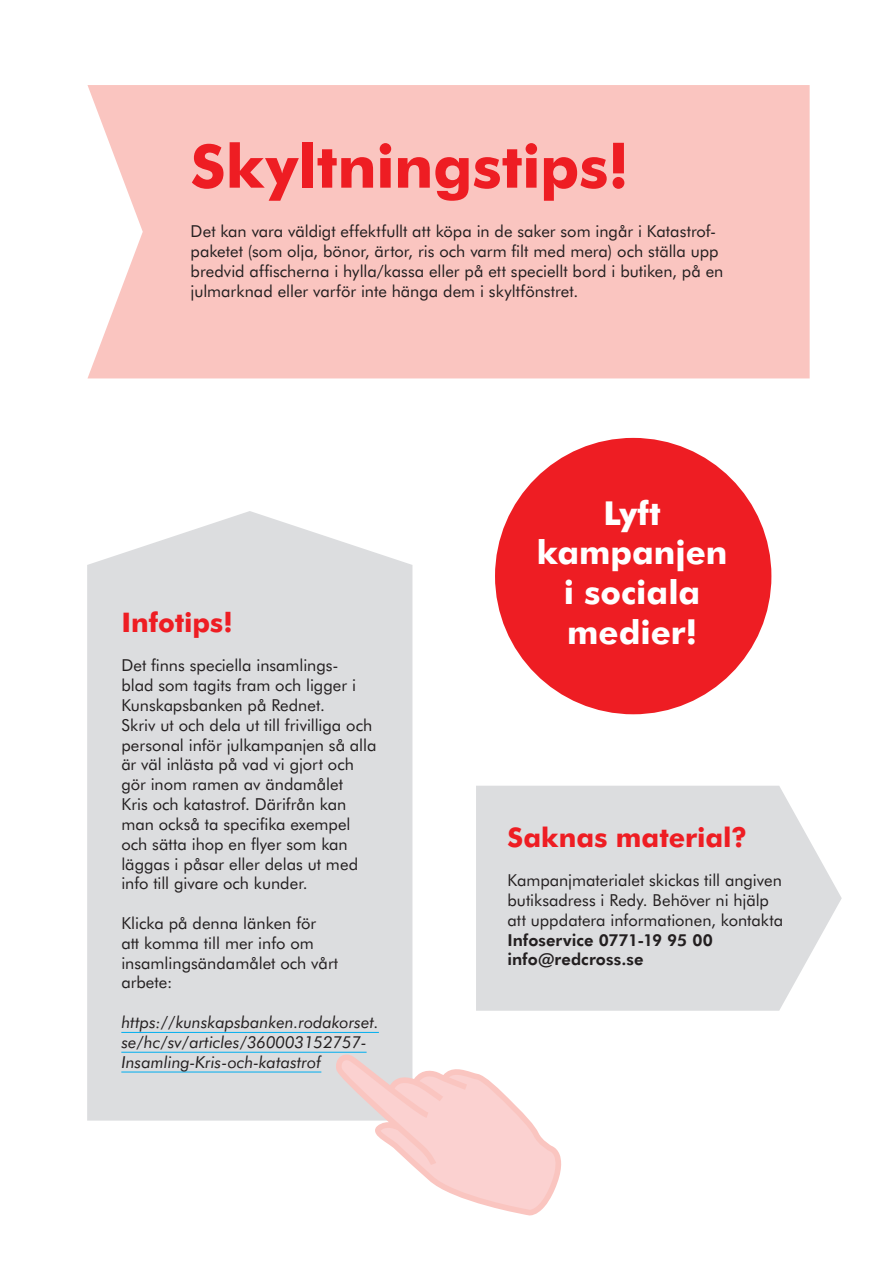
<style>
.page{position:relative;width:893px;height:1263px;background:#fff}
.page>*{position:absolute;margin:0;border:0;box-sizing:border-box;transform-origin:0 0}
.t1{font:700 60px "Futura BT";letter-spacing:-.005em;color:#ee1d23}
.t2{font:700 33px/39.6px "Futura BT";color:#fff;text-align:center}
.Rubrik_1{font:700 27px "Futura BT";color:#ee1d23}
.Texten_1{font:16.5px/19.8px "Futura BT";color:#231f20}
.Texten_1-2{font:italic 16.5px/19.8px "Futura BT";color:#231f20}
.Texten_1-3{font:800 16.5px "Futura BT";letter-spacing:.005em;color:#231f20}
.s1{font-weight:800}
</style>
<div class="page">
<div style="left:87px;top:85px;width:723px;height:293px;background:#fac5c0"></div>
<div style="left:87px;top:511px;width:325px;height:609px;background:#dcdddf"></div>
<hr style="left:121px;top:1032px;width:258px;height:1px;background:#00aeef">
<hr style="left:121px;top:1052px;width:246px;height:1px;background:#00aeef">
<hr style="left:121px;top:1072px;width:200px;height:1px;background:#00aeef">
<svg style="left:476px;top:786px;width:366px;height:225px;fill:#dcdddf"></svg>
<div style="left:495px;top:438px;width:276px;height:276px;background:#ee1d23;border-radius:50%"></div>
<svg style="left:335px;top:1054px;width:227px;height:162px"></svg>
<p class="t1" style="left:191px;top:130px;width:440px">Skyltningstips!</p>
<p class="Texten_1" style="left:191px;top:221px;width:534px">Det kan vara väldigt effektfullt att köpa in de saker som ingår i Katastrof&shy;paketet (som olja, bönor, ärtor, ris och varm filt med mera) och ställa upp bredvid affischerna i hylla/kassa eller på ett speciellt bord i butiken, på en julmarknad eller varför inte hänga dem i skyltfönstret.</p>
<p class="Rubrik_1" style="left:121px;top:606px;width:113px">Infotips!</p>
<p class="Texten_1" style="left:121px;top:655px;width:257px">Det finns speciella insamlings-<br>blad som tagits fram och ligger i<br>Kunskapsbanken på Rednet.<br>Skriv ut och dela ut till frivilliga och personal inför julkampanjen så alla är väl inlästa på vad vi gjort och gör inom ramen av ändamålet<br>Kris och katastrof. Därifrån kan man också ta specifika exempel och sätta ihop en flyer som kan läggas i påsar eller delas ut med info till givare och kunder.</p>
<p class="Texten_1" style="left:121px;top:913px;width:218px">Klicka på denna länken för att komma till mer info om insamlingsändamålet och vårt arbete:</p>
<p class="Texten_1-2" style="left:121px;top:1012px;width:259px">https://kunskapsbanken.rodakorset. se/hc/sv/articles/360003152757-<br>Insamling-Kris-och-katastrof</p>
<p class="t2" style="left:537px;top:493px;width:192px">Lyft kampanjen i sociala medier!</p>
<p class="Rubrik_1" style="left:507px;top:820px;width:241px">Saknas material?</p>
<p class="Texten_1" style="left:507px;top:870px;width:277px">Kampanjmaterialet skickas till angiven butiksadress i Redy. Behöver ni hjälp att uppdatera informationen, kontakta <span class="s1">Infoservice 0771-19 95 00</span></p>
<p class="Texten_1-3" style="left:507px;top:949px;width:138px">info@redcross.se</p>
</div>
